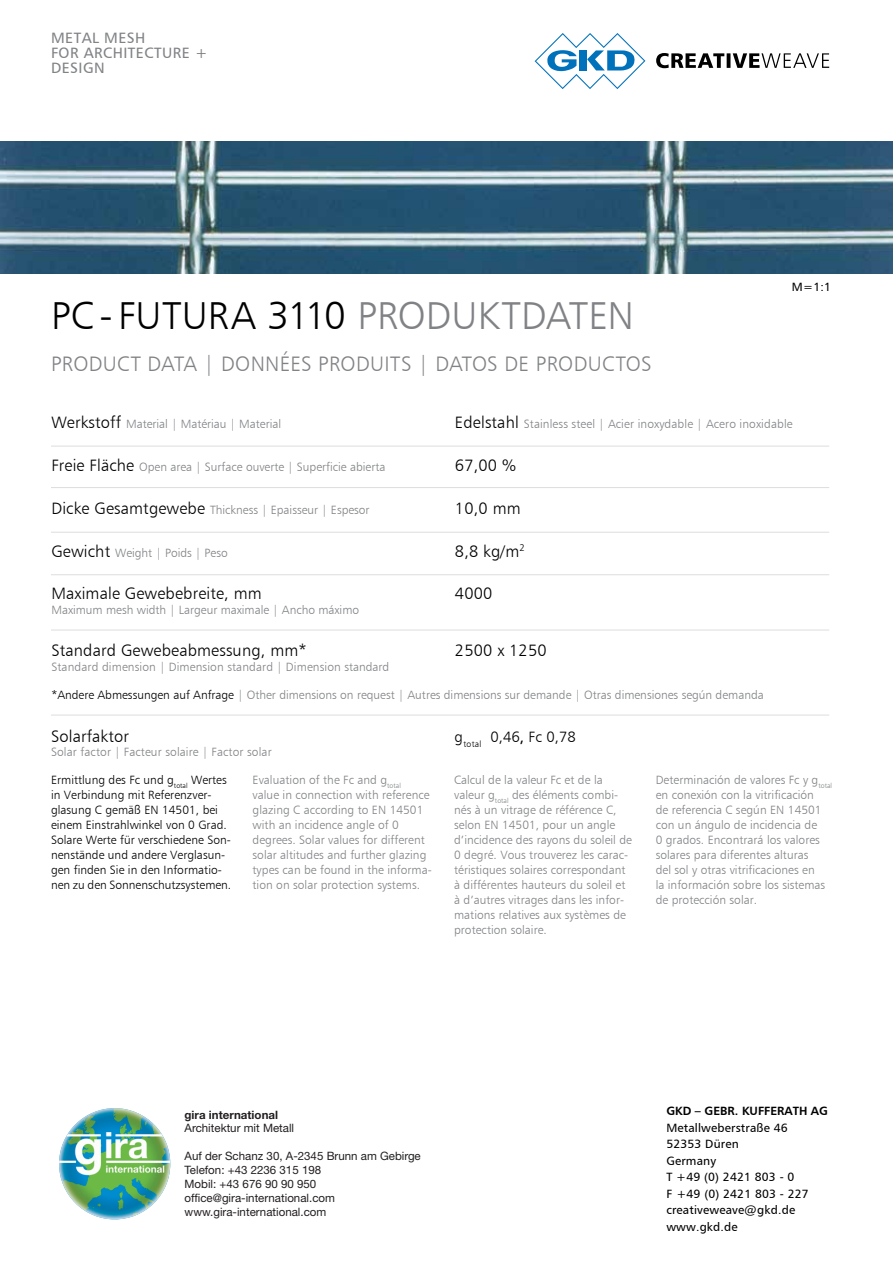
<style>
.page{position:relative;width:893px;height:1263px;background:#fff}
.page>*{position:absolute;margin:0;border:0;box-sizing:border-box;transform-origin:0 0}
.t1{font:39px "Humanist 777 BT Light B";color:#000}
.t2{font:21px "Humanist 777 BT Light B";letter-spacing:.01em;color:#808285}
.t3{font:16.5px "Humanist 777 BT Light B";letter-spacing:.01em;color:#000}
.t4{font:15px/15px "Humanist 777 BT Roman B";letter-spacing:.03em;color:#808285}
.t5{font:15px "Humanist 777 BT Light B";color:#000}
.t6{font:12px/15px "Humanist 777 BT Light B";letter-spacing:.005em;color:#808285}
.t7{font:12px/15px "Humanist 777 BT Light B";letter-spacing:.005em;color:#000}
.t8{font:12px/16.5px "Humanist 777 BT Roman B";letter-spacing:.015em;color:#000}
.t9{font:12px "Humanist 777 BT Bold B";color:#000}
.t10{font:11.55px/13.8px "Helvetica Neue";color:#231f20}
.t11{font:700 11.55px "Helvetica Neue";color:#231f20}
.s1{color:#808285}
.s2{font-size:16.5px;color:#000}
.s3{color:#000}
.s4{font-family:"Humanist 777 BT Roman B"}
</style>
<div class="page">
<img style="left:0;top:141px;width:893px;height:132px">
<svg style="left:535px;top:33px;width:110px;height:56px"></svg>
<svg style="left:656px;top:53px;width:173px;height:15px"></svg>
<hr style="left:51px;top:715px;width:778px;height:1px;background:#dcddde">
<hr style="left:51px;top:630px;width:778px;height:1px;background:#dcddde">
<hr style="left:51px;top:574px;width:778px;height:1px;background:#dcddde">
<hr style="left:51px;top:532px;width:778px;height:1px;background:#dcddde">
<hr style="left:51px;top:487px;width:778px;height:1px;background:#dcddde">
<hr style="left:51px;top:446px;width:778px;height:1px;background:#dcddde">
<img style="left:59px;top:1108px;width:111px;height:111px;border-radius:50%">
<p class="t4" style="left:51px;top:30px;width:158px">METAL MESH<br>FOR ARCHITECTURE +<br>DESIGN</p>
<h1 class="t1" style="left:51px;top:292px;width:584px">PC- FUTURA 3110 <span class="s1">PRODUKTDATEN</span></h1>
<h2 class="t2" style="left:51px;top:351px;width:602px">PRODUCT DATA | DONNÉES PRODUITS | DATOS DE PRODUCTOS</h2>
<p class="t8" style="left:792px;top:278px;width:41px">M=1:1</p>
<p class="t6" style="left:51px;top:416px;width:231px"><span class="s2">Werkstoff</span> Material | Matériau | Material</p>
<p class="t6" style="left:455px;top:416px;width:339px"><span class="s2">Edelstahl</span> Stainless steel | Acier inoxydable | Acero inoxidable</p>
<p class="t6" style="left:51px;top:459px;width:335px"><span class="s2">Freie Fläche</span> Open area | Surface ouverte | Superficie abierta</p>
<h3 class="t3" style="left:455px;top:455px;width:63px">67,00 %</h3>
<p class="t6" style="left:51px;top:502px;width:320px"><span class="s2">Dicke Gesamtgewebe</span> Thickness | Epaisseur | Espesor</p>
<h3 class="t3" style="left:455px;top:498px;width:67px">10,0 mm</h3>
<p class="t6" style="left:51px;top:545px;width:178px"><span class="s2">Gewicht</span> Weight | Poids | Peso</p>
<h3 class="t3" style="left:455px;top:541px;width:71px">8,8 kg/m<sup>2</sup></h3>
<h3 class="t3" style="left:51px;top:583px;width:212px">Maximale Gewebebreite, mm</h3>
<h3 class="t3" style="left:455px;top:583px;width:39px">4000</h3>
<p class="t6" style="left:51px;top:602px;width:309px">Maximum mesh width | Largeur maximale | Ancho máximo</p>
<h3 class="t3" style="left:51px;top:640px;width:257px">Standard Gewebeabmessung, mm*</h3>
<h3 class="t3" style="left:455px;top:640px;width:93px">2500 x 1250</h3>
<p class="t6" style="left:51px;top:659px;width:339px">Standard dimension | Dimension standard | Dimension standard</p>
<p class="t6" style="left:51px;top:687px;width:714px"><span class="s3">*Andere Abmessungen auf Anfrage</span> | Other dimensions on request | Autres dimensions sur demande | Otras dimensiones según demanda</p>
<h3 class="t3" style="left:51px;top:726px;width:80px">Solarfaktor</h3>
<p class="t5" style="left:455px;top:727px;width:123px">g<sub>total</sub> 0,46<span class="s4">,</span> Fc 0,78</p>
<p class="t6" style="left:51px;top:744px;width:222px">Solar factor | Facteur solaire | Factor solar</p>
<p class="t7" style="left:51px;top:772px;width:182px">Ermittlung des Fc und g<sub>total</sub> Wertes in Verbindung mit Referenzver&shy;glasung C gemäß EN 14501, bei einem Einstrahlwinkel von 0 Grad.<br>Solare Werte für verschiedene Son&shy;nenstände und andere Verglasun&shy;gen finden Sie in den Informatio&shy;nen zu den Sonnenschutzsystemen.</p>
<p class="t6" style="left:253px;top:772px;width:181px">Evaluation of the Fc and g<sub>total<br></sub>value in connection with reference glazing C according to EN 14501 with an incidence angle of 0 degrees. Solar values for different solar altitudes and further glazing types can be found in the informa&shy;tion on solar protection systems.</p>
<p class="t6" style="left:454px;top:772px;width:179px">Calcul de la valeur Fc et de la valeur g<sub>total</sub> des éléments combi&shy;nés à un vitrage de référence C, selon EN 14501, pour un angle d’incidence des rayons du soleil de<br>0 degré. Vous trouverez les carac&shy;téristiques solaires correspondant à différentes hauteurs du soleil et à d’autres vitrages dans les infor&shy;mations relatives aux systèmes de protection solaire.</p>
<p class="t6" style="left:656px;top:772px;width:178px">Determinación de valores Fc y g<sub>total </sub>en conexión con la vitrificación<br>de referencia C según EN 14501 con un ángulo de incidencia de<br>0 grados. Encontrará los valores solares para diferentes alturas<br>del sol y otras vitrificaciones en<br>la información sobre los sistemas de protección solar.</p>
<p class="t11" style="left:185px;top:1110px;width:95px">gira international</p>
<p class="t10" style="left:185px;top:1122px;width:111px">Architektur mit Metall</p>
<p class="t10" style="left:185px;top:1150px;width:238px">Auf der Schanz 30, A-2345 Brunn am Gebirge<br>Telefon: +43 2236 315 198<br>Mobil: +43 676 90 90 950 office@gira-international.com www.gira-international.com</p>
<p class="t9" style="left:666px;top:1103px;width:163px">GKD – GEBR. KUFFERATH AG</p>
<p class="t8" style="left:666px;top:1119px;width:144px">Metallweberstraße 46<br>52353 Düren<br>Germany<br>T +49 (0) 2421 803 - 0<br>F +49 (0) 2421 803 - 227 creativeweave@gkd.de www.gkd.de</p>
</div>
